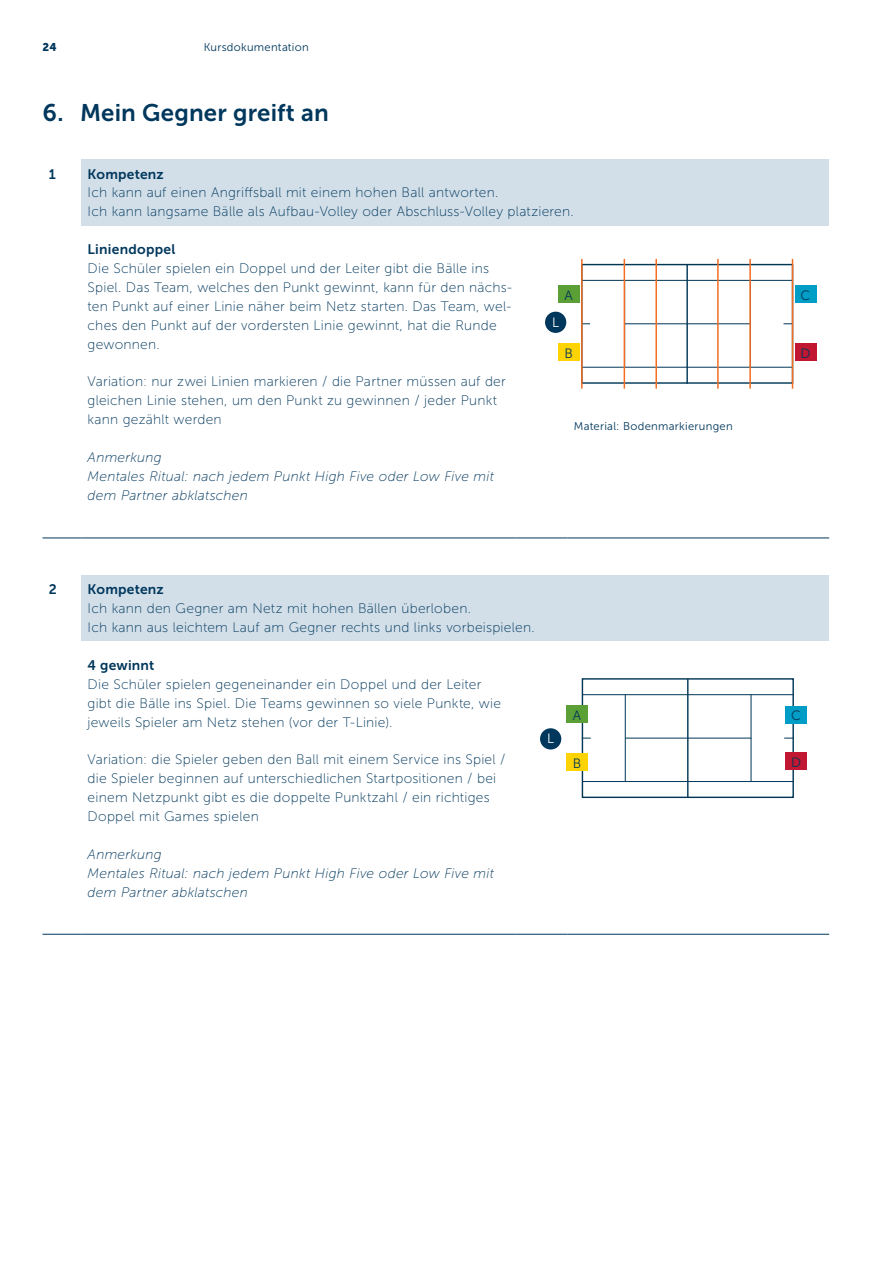
<style>
.page{position:relative;width:893px;height:1263px;background:#fff}
.page>*{position:absolute;margin:0;border:0;box-sizing:border-box;transform-origin:0 0}
.Lead{font:24px "Museo Sans 700";letter-spacing:.005em;color:#00375c}
.Lauftext{font:13.8px/18.9px "Museo Sans 100";letter-spacing:.02em;color:#00375c}
.Lauftext-2{font:italic 13.8px/18.9px "Museo Sans 100";letter-spacing:.015em;color:#00375c}
.ZwischentitelOhneNum{font:13.8px "Museo Sans 700";letter-spacing:.015em;color:#00375c}
.ZwischentitelMitNumm{font:13.8px "Museo Sans 700";color:#00375c}
.Rubrikentitel{font:13.5px "Museo Sans 300";color:#003757}
.Rubrikentitel-2{font:13.5px "Museo Sans 300";color:#fff}
.Lauftext-3{font:11.25px "Museo Sans 300";letter-spacing:.025em;color:#00375c}
.t1{font:11.25px "Museo Sans 900";color:#00375c}
</style>
<div class="page">
<div style="left:81px;top:160px;width:748px;height:66px;background:#d2dfe9"></div>
<hr style="left:81px;top:538px;width:435px;height:1px;background:#00375c">
<hr style="left:516px;top:538px;width:51px;height:1px;background:#00375c">
<hr style="left:567px;top:538px;width:262px;height:1px;background:#00375c">
<hr style="left:43px;top:538px;width:38px;height:1px;background:#00375c">
<div style="left:81px;top:575px;width:748px;height:66px;background:#d2dfe9"></div>
<hr style="left:81px;top:934px;width:435px;height:1px;background:#00375c">
<hr style="left:516px;top:934px;width:51px;height:1px;background:#00375c">
<hr style="left:567px;top:934px;width:262px;height:1px;background:#00375c">
<hr style="left:43px;top:934px;width:38px;height:1px;background:#00375c">
<div style="left:582px;top:678px;width:212px;height:120px;border:1px solid #003757"></div>
<hr style="left:687px;top:679px;width:1px;height:119px;background:#003757">
<hr style="left:625px;top:738px;width:126px;height:1px;background:#003757">
<hr style="left:583px;top:781px;width:210px;height:1px;background:#003757">
<hr style="left:583px;top:694px;width:210px;height:1px;background:#003757">
<hr style="left:625px;top:694px;width:1px;height:88px;background:#003757">
<hr style="left:751px;top:694px;width:1px;height:88px;background:#003757">
<div style="left:566px;top:705px;width:22px;height:17px;background:#5b9f37"></div>
<div style="left:785px;top:706px;width:22px;height:17px;background:#009ec6"></div>
<div style="left:566px;top:754px;width:22px;height:17px;background:#fed304"></div>
<div style="left:785px;top:753px;width:22px;height:17px;background:#c11732"></div>
<div style="left:540px;top:728px;width:21px;height:21px;background:#00375c;border-radius:50%"></div>
<div style="left:581px;top:264px;width:212px;height:120px;border:1px solid #003757"></div>
<hr style="left:686px;top:265px;width:2px;height:119px;background:#003757">
<hr style="left:625px;top:323px;width:126px;height:1px;background:#003757">
<hr style="left:582px;top:367px;width:210px;height:1px;background:#003757">
<hr style="left:582px;top:280px;width:210px;height:1px;background:#003757">
<div style="left:558px;top:286px;width:21px;height:17px;background:#5b9f37"></div>
<div style="left:795px;top:286px;width:21px;height:17px;background:#009ec6"></div>
<div style="left:558px;top:344px;width:21px;height:17px;background:#fed304"></div>
<div style="left:795px;top:344px;width:21px;height:17px;background:#c11732"></div>
<div style="left:545px;top:312px;width:21px;height:21px;background:#00375c;border-radius:50%"></div>
<hr style="left:581px;top:259px;width:2px;height:130px;background:#f36e21">
<hr style="left:624px;top:259px;width:1px;height:130px;background:#f36e21">
<hr style="left:655px;top:259px;width:2px;height:130px;background:#f36e21">
<hr style="left:717px;top:259px;width:2px;height:130px;background:#f36e21">
<hr style="left:749px;top:259px;width:2px;height:130px;background:#f36e21">
<hr style="left:792px;top:259px;width:1px;height:130px;background:#f36e21">
<p class="t1" style="left:43px;top:41px;width:16px">24</p>
<p class="Lauftext-3" style="left:204px;top:41px;width:107px">Kursdokumentation</p>
<p class="Lead" style="left:43px;top:99px;width:288px">6. Mein Gegner greift an</p>
<p class="ZwischentitelMitNumm" style="left:49px;top:166px;width:9px">1</p>
<p class="ZwischentitelOhneNum" style="left:88px;top:166px;width:78px">Kompetenz</p>
<p class="Lauftext" style="left:88px;top:183px;width:412px">Ich kann auf einen Angriffsball mit einem hohen Ball antworten.</p>
<p class="Lauftext" style="left:88px;top:202px;width:488px">Ich kann langsame Bälle als Aufbau-Volley oder Abschluss-Volley platzieren.</p>
<p class="ZwischentitelOhneNum" style="left:88px;top:242px;width:89px">Liniendoppel</p>
<p class="Lauftext" style="left:88px;top:259px;width:426px">Die Schüler spielen ein Doppel und der Leiter gibt die Bälle ins Spiel. Das Team, welches den Punkt gewinnt, kann für den nächs&shy;ten Punkt auf einer Linie näher beim Netz starten. Das Team, wel&shy;ches den Punkt auf der vordersten Linie gewinnt, hat die Runde gewonnen.</p>
<p class="Lauftext" style="left:88px;top:372px;width:420px">Variation: nur zwei Linien markieren / die Partner müssen auf der gleichen Linie stehen, um den Punkt zu gewinnen / jeder Punkt kann gezählt werden</p>
<p class="Lauftext-2" style="left:88px;top:448px;width:76px">Anmerkung</p>
<p class="Lauftext-2" style="left:88px;top:467px;width:408px">Mentales Ritual: nach jedem Punkt High Five oder Low Five mit dem Partner abklatschen</p>
<p class="Rubrikentitel" style="left:565px;top:288px;width:10px">A</p>
<p class="Rubrikentitel" style="left:801px;top:288px;width:11px">C</p>
<p class="Rubrikentitel-2" style="left:552px;top:315px;width:8px">L</p>
<p class="Rubrikentitel" style="left:564px;top:346px;width:10px">B</p>
<p class="Rubrikentitel" style="left:801px;top:346px;width:11px">D</p>
<p class="Lauftext-3" style="left:574px;top:420px;width:160px">Material: Bodenmarkierungen</p>
<p class="ZwischentitelMitNumm" style="left:49px;top:582px;width:10px">2</p>
<p class="ZwischentitelOhneNum" style="left:88px;top:582px;width:78px">Kompetenz</p>
<p class="Lauftext" style="left:88px;top:599px;width:385px">Ich kann den Gegner am Netz mit hohen Bällen überloben.</p>
<p class="Lauftext" style="left:88px;top:618px;width:449px">Ich kann aus leichtem Lauf am Gegner rechts und links vorbeispielen.</p>
<p class="ZwischentitelOhneNum" style="left:88px;top:657px;width:68px">4 gewinnt</p>
<p class="Lauftext" style="left:88px;top:675px;width:415px">Die Schüler spielen gegeneinander ein Doppel und der Leiter gibt die Bälle ins Spiel. Die Teams gewinnen so viele Punkte, wie jeweils Spieler am Netz stehen (vor der T-Linie).</p>
<p class="Lauftext" style="left:88px;top:750px;width:419px">Variation: die Spieler geben den Ball mit einem Service ins Spiel / die Spieler beginnen auf unterschiedlichen Startpositionen / bei einem Netzpunkt gibt es die doppelte Punktzahl / ein richtiges Doppel mit Games spielen</p>
<p class="Lauftext-2" style="left:88px;top:845px;width:76px">Anmerkung</p>
<p class="Lauftext-2" style="left:88px;top:864px;width:408px">Mentales Ritual: nach jedem Punkt High Five oder Low Five mit dem Partner abklatschen</p>
<p class="Rubrikentitel-2" style="left:547px;top:731px;width:8px">L</p>
<p class="Rubrikentitel" style="left:573px;top:708px;width:10px">A</p>
<p class="Rubrikentitel" style="left:791px;top:708px;width:11px">C</p>
<p class="Rubrikentitel" style="left:573px;top:756px;width:10px">B</p>
<p class="Rubrikentitel" style="left:791px;top:755px;width:11px">D</p>
</div>
